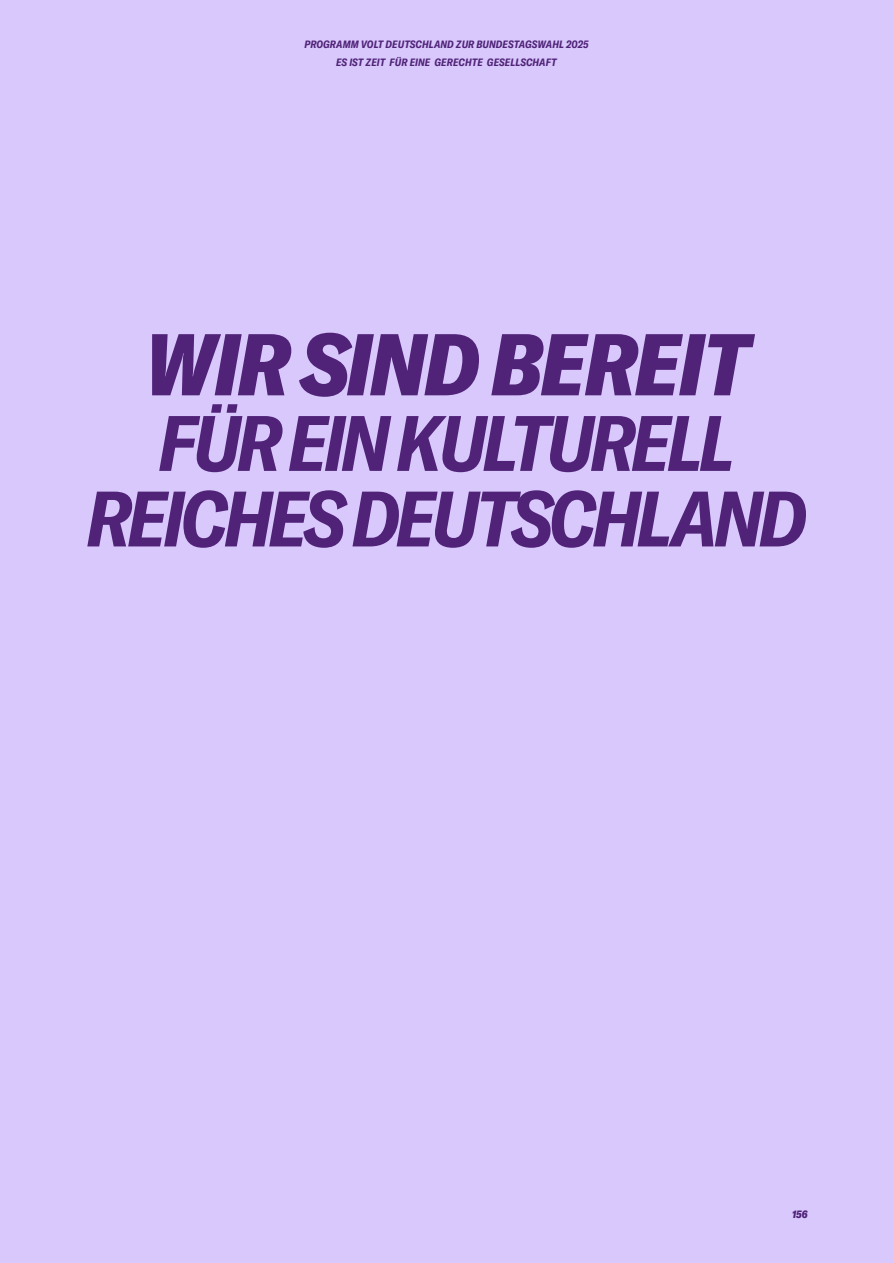
<style>
.page{position:relative;width:893px;height:1263px;background:#d9c8fb}
.page>*{position:absolute;margin:0;border:0;box-sizing:border-box;transform-origin:0 0}
.t1{font:italic 900 condensed 86.1px "GT America";letter-spacing:-.02em;color:#502379}
.t2{font:italic 700 condensed 77.25px/75.6px "GT America";letter-spacing:-.05em;color:#502379;text-align:center}
.t3{font:italic 700 condensed 10.5px/18px "GT America";letter-spacing:.01em;color:#502379;text-align:center}
.t4{font:italic 900 condensed 10.5px "GT America";color:#502379}
</style>
<div class="page">
<p class="t3" style="left:304px;top:35px;width:286px">PROGRAMM VOLT DEUTSCHLAND ZUR BUNDESTAGSWAHL 2025<br>ES IST ZEIT FÜR EINE GERECHTE GESELLSCHAFT</p>
<h1 class="t1" style="left:143px;top:311px;width:608px">WIR SIND BEREIT</h1>
<h2 class="t2" style="left:86px;top:405px;width:722px">FÜR EIN KULTURELL<br>REICHES DEUTSCHLAND</h2>
<p class="t4" style="left:792px;top:1207px;width:17px">156</p>
</div>
